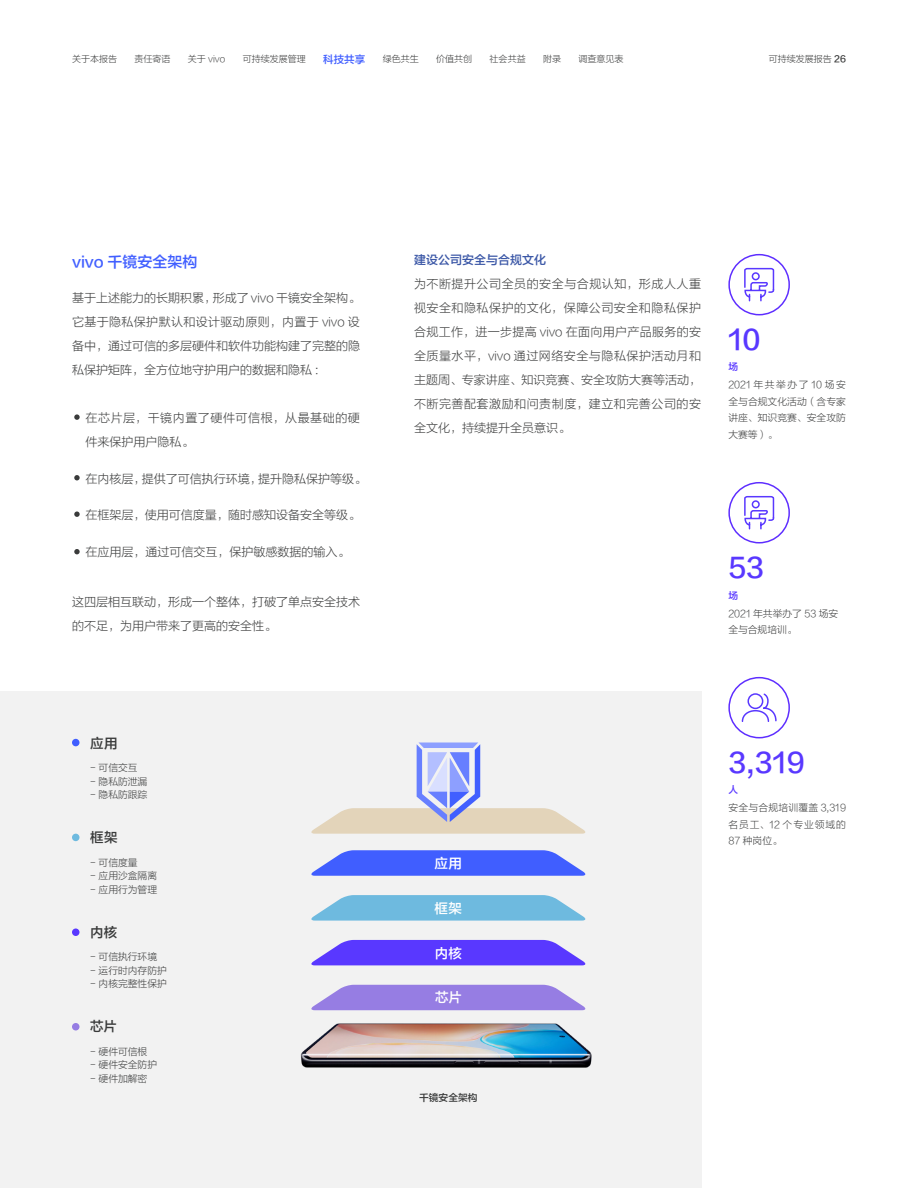
<style>
.page{position:relative;width:918px;height:1188px;background:#fff}
.page>*{position:absolute;margin:0;border:0;box-sizing:border-box;transform-origin:0 0}
.t1{font:27px "Lantinghei SC Demibold";color:#5938ff}
.t2{font:15px "Lantinghei SC Demibold";color:#415fff}
.t3{font:13.5px "Lantinghei SC Demibold";letter-spacing:.02em;color:#3a3b3b}
.t4{font:13.5px "Lantinghei SC Demibold";letter-spacing:.02em;color:#fff}
.t5{font:12px/24px "Lantinghei SC Extralight";color:#3a3b3b;text-align:justify}
.t6{font:12px/24px "Lantinghei SC Extralight";letter-spacing:.045em;color:#3a3b3b}
.t7{font:12px "Lantinghei SC Demibold";color:#3c58a7}
.t8{font:10.5px "Lantinghei SC Demibold";color:#415fff}
.t9{font:9.75px/16.5px "Lantinghei SC Extralight";color:#3a3b3b;text-align:justify}
.t10{font:9.75px "Lantinghei SC Demibold";color:#3a3b3b}
.t11{font:9.75px "Lantinghei SC Demibold";color:#5938ff}
.t12{font:9px "Lantinghei SC Extralight";color:#3a3b3b}
.s1{font-family:"Lantinghei SC Demibold"}
</style>
<div class="page">
<div style="left:0;top:692px;width:701px;height:496px;background:#f2f2f2"></div>
<svg style="left:74px;top:549px;width:6px;height:5px"></svg>
<svg style="left:74px;top:511px;width:6px;height:6px"></svg>
<svg style="left:74px;top:475px;width:6px;height:5px"></svg>
<svg style="left:74px;top:414px;width:6px;height:6px"></svg>
<div style="left:72px;top:739px;width:8px;height:7px;background:#405eff;border-radius:50%"></div>
<div style="left:72px;top:834px;width:8px;height:7px;background:#6ebadf;border-radius:50%"></div>
<div style="left:72px;top:928px;width:8px;height:8px;background:#5938ff;border-radius:50%"></div>
<div style="left:72px;top:1023px;width:8px;height:7px;background:#967de3;border-radius:50%"></div>
<svg style="left:311px;top:985px;width:275px;height:25px"></svg>
<svg style="left:311px;top:940px;width:275px;height:25px"></svg>
<svg style="left:311px;top:895px;width:275px;height:26px"></svg>
<svg style="left:311px;top:850px;width:275px;height:26px"></svg>
<img style="left:300px;top:1023px;width:292px;height:45px">
<svg style="left:311px;top:743px;width:275px;height:91px"></svg>
<div style="left:728px;top:482px;width:62px;height:62px;border:2px solid #5e2eff;border-radius:50%"></div>
<svg style="left:744px;top:495px;width:31px;height:35px"></svg>
<div style="left:728px;top:677px;width:62px;height:61px;border:2px solid #5e2eff;border-radius:50%"></div>
<svg style="left:741px;top:693px;width:36px;height:29px"></svg>
<div style="left:728px;top:254px;width:62px;height:61px;border:2px solid #5e2eff;border-radius:50%"></div>
<svg style="left:744px;top:267px;width:31px;height:35px"></svg>
<p class="t12" style="left:72px;top:54px;width:46px">关于本报告</p>
<p class="t12" style="left:134px;top:54px;width:37px">责任寄语</p>
<p class="t12" style="left:188px;top:54px;width:39px">关于 vivo</p>
<p class="t12" style="left:243px;top:54px;width:64px">可持续发展管理</p>
<p class="t8" style="left:323px;top:54px;width:43px">科技共享</p>
<p class="t12" style="left:383px;top:54px;width:37px">绿色共生</p>
<p class="t12" style="left:436px;top:54px;width:38px">价值共创</p>
<p class="t12" style="left:490px;top:54px;width:38px">社会共益</p>
<p class="t12" style="left:543px;top:54px;width:19px">附录</p>
<p class="t12" style="left:579px;top:54px;width:46px">调查意见表</p>
<p class="t12" style="left:769px;top:54px;width:79px">可持续发展报告 <span class="s1">26</span></p>
<p class="t2" style="left:72px;top:253px;width:127px">vivo 千镜安全架构</p>
<p class="t5" style="left:72px;top:286px;width:289px">基于上述能力的长期积累，形成了 vivo 千镜安全架构。它基于隐私保护默认和设计驱动原则，内置于 vivo 设备中，通过可信的多层硬件和软件功能构建了完整的隐私保护矩阵，全方位地守护用户的数据和隐私 :</p>
<p class="t6" style="left:86px;top:406px;width:276px">在芯片层，千镜内置了硬件可信根，从最基础的硬件来保护用户隐私。</p>
<p class="t5" style="left:86px;top:467px;width:282px">在内核层，提供了可信执行环境，提升隐私保护等级。</p>
<p class="t5" style="left:86px;top:504px;width:276px">在框架层，使用可信度量，随时感知设备安全等级。</p>
<p class="t5" style="left:86px;top:540px;width:265px">在应用层，通过可信交互，保护敏感数据的输入。</p>
<p class="t5" style="left:72px;top:590px;width:289px">这四层相互联动，形成一个整体，打破了单点安全技术的不足，为用户带来了更高的安全性。</p>
<p class="t3" style="left:90px;top:736px;width:29px">应用</p>
<p class="t9" style="left:90px;top:760px;width:49px">- 可信交互</p>
<p class="t9" style="left:90px;top:774px;width:59px">- 隐私防泄漏</p>
<p class="t9" style="left:90px;top:787px;width:59px">- 隐私防跟踪</p>
<p class="t3" style="left:90px;top:830px;width:29px">框架</p>
<p class="t9" style="left:90px;top:855px;width:49px">- 可信度量</p>
<p class="t9" style="left:90px;top:868px;width:68px">- 应用沙盒隔离</p>
<p class="t9" style="left:90px;top:882px;width:68px">- 应用行为管理</p>
<p class="t3" style="left:90px;top:925px;width:29px">内核</p>
<p class="t9" style="left:90px;top:949px;width:68px">- 可信执行环境</p>
<p class="t9" style="left:90px;top:963px;width:78px">- 运行时内存防护</p>
<p class="t9" style="left:90px;top:976px;width:78px">- 内核完整性保护</p>
<p class="t3" style="left:90px;top:1019px;width:28px">芯片</p>
<p class="t9" style="left:90px;top:1044px;width:59px">- 硬件可信根</p>
<p class="t9" style="left:90px;top:1057px;width:68px">- 硬件安全防护</p>
<p class="t9" style="left:90px;top:1071px;width:59px">- 硬件加解密</p>
<p class="t7" style="left:414px;top:253px;width:133px">建设公司安全与合规文化</p>
<p class="t5" style="left:414px;top:272px;width:289px">为不断提升公司全员的安全与合规认知，形成人人重视安全和隐私保护的文化，保障公司安全和隐私保护合规工作，进一步提高 vivo 在面向用户产品服务的安全质量水平，vivo 通过网络安全与隐私保护活动月和主题周、专家讲座、知识竞赛、安全攻防大赛等活动，不断完善配套激励和问责制度，建立和完善公司的安全文化，持续提升全员意识。</p>
<h1 class="t1" style="left:728px;top:325px;width:34px">10</h1>
<p class="t11" style="left:728px;top:362px;width:11px">场</p>
<p class="t9" style="left:728px;top:377px;width:119px">2021 年共举办了 10 场安全与合规文化活动（含专家讲座、知识竞赛、安全攻防大赛等）。</p>
<p class="t4" style="left:435px;top:856px;width:29px">应用</p>
<p class="t4" style="left:435px;top:901px;width:29px">框架</p>
<p class="t4" style="left:435px;top:945px;width:29px">内核</p>
<p class="t4" style="left:435px;top:990px;width:28px">芯片</p>
<p class="t10" style="left:419px;top:1092px;width:60px">千镜安全架构</p>
<h1 class="t1" style="left:728px;top:553px;width:37px">53</h1>
<p class="t11" style="left:728px;top:590px;width:11px">场</p>
<p class="t9" style="left:728px;top:605px;width:111px">2021 年共举办了 53 场安全与合规培训。</p>
<h1 class="t1" style="left:728px;top:748px;width:78px">3,319</h1>
<p class="t11" style="left:728px;top:785px;width:11px">人</p>
<p class="t9" style="left:728px;top:800px;width:119px">安全与合规培训覆盖 3,319名员工、12 个专业领域的87 种岗位。</p>
</div>
